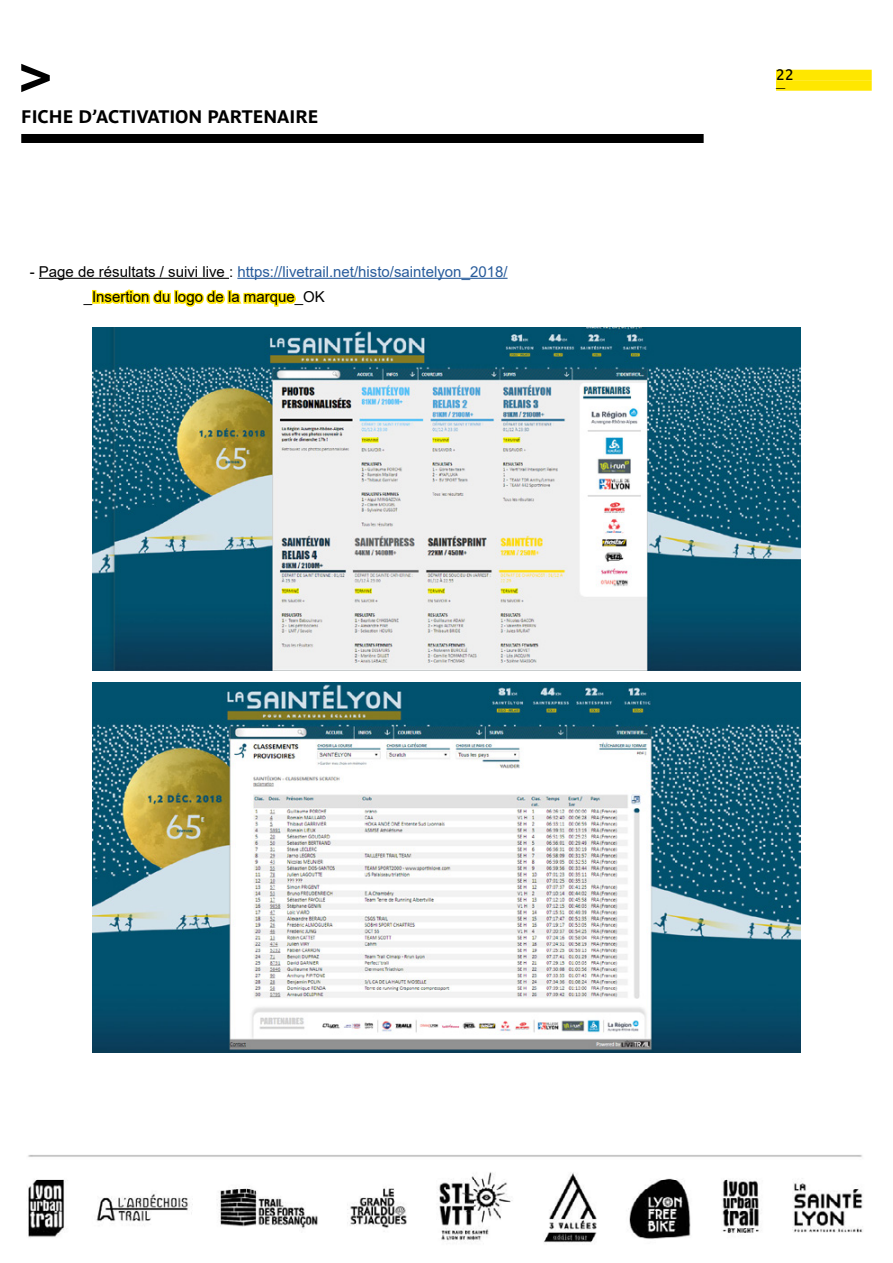
<style>
.page{position:relative;width:893px;height:1263px;background:#fff}
.page>*{position:absolute;margin:0;border:0;box-sizing:border-box;transform-origin:0 0}
.t1{font:700 18px "Parisine Pro";color:#000}
.t2{font:15px/25.5px "Arial";color:#000}
.t3{font:15px "Parisine Pro";color:#000}
.t4{font:9px "Parisine Pro";color:#000}
.s1{color:#275b9b}
</style>
<div class="page">
<div style="left:776px;top:70px;width:96px;height:10px;background:#ffe700"></div>
<div style="left:776px;top:80px;width:96px;height:11px;background:#ffe700"></div>
<div style="left:21px;top:134px;width:683px;height:9px;background:#000"></div>
<svg style="left:21px;top:64px;width:29px;height:28px"></svg>
<img style="left:27px;top:1155px;width:836px;height:88px">
<img style="left:92px;top:327px;width:709px;height:343px">
<img style="left:92px;top:682px;width:709px;height:371px">
<hr style="left:39px;top:278px;width:190px;height:1px;background:#000">
<hr style="left:237px;top:278px;width:271px;height:1px;background:#275b9b">
<div style="left:92px;top:290px;width:4px;height:14px;border:3px solid #ffe700"></div>
<svg style="left:94px;top:277px;width:204px;height:30px"></svg>
<p class="t1" style="left:21px;top:103px;width:299px">FICHE D’ACTIVATION PARTENAIRE</p>
<p class="t2" style="left:84px;top:259px;width:425px;text-indent:-54px">- Page de résultats / suivi live : <span class="s1">https://livetrail.net/histo/saintelyon_2018/ </span>_Insertion du logo de la marque_OK</p>
<p class="t3" style="left:776px;top:64px;width:19px">22</p>
<p class="t4" style="left:776px;top:81px;width:11px">—</p>
</div>
